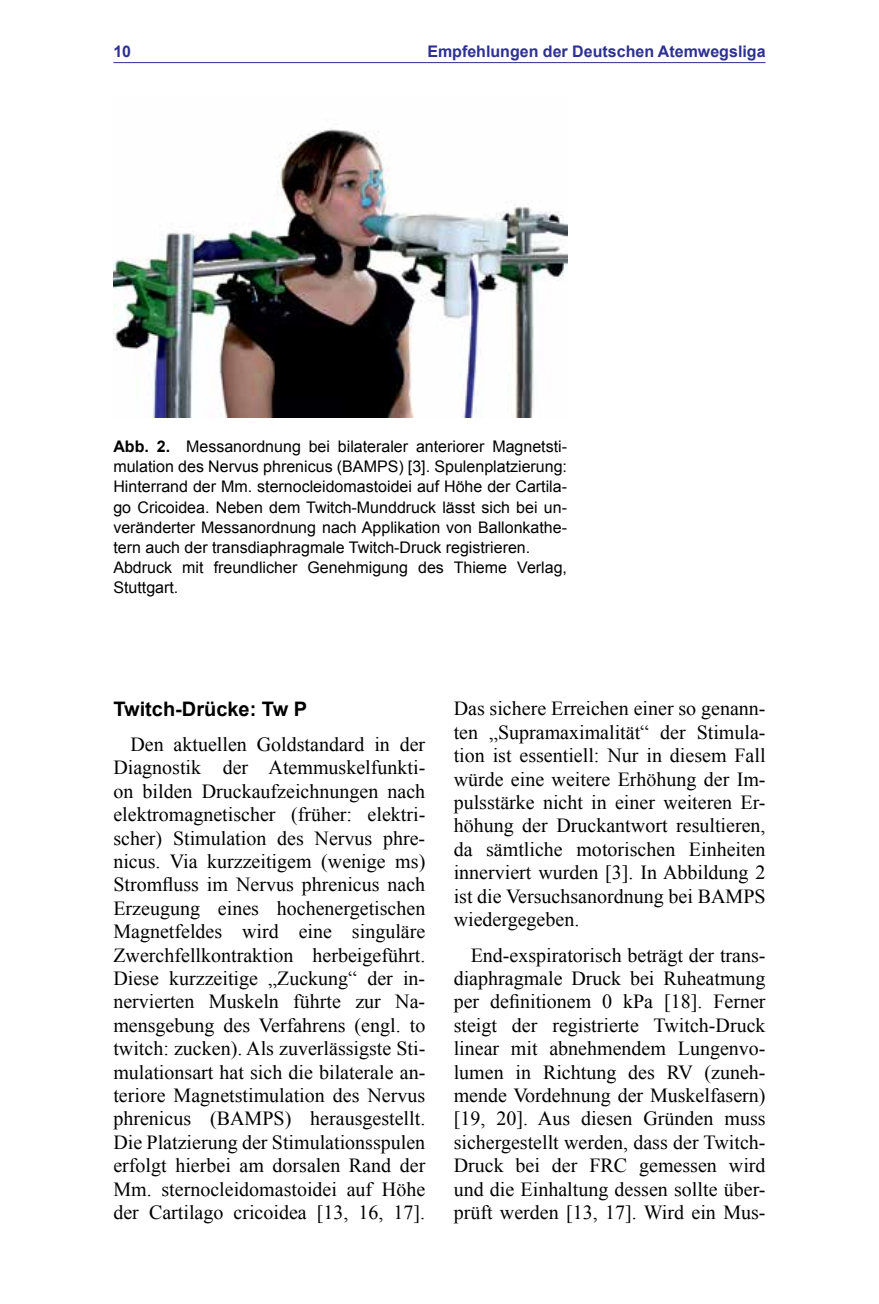
<style>
.page{position:relative;width:879px;height:1304px;background:#fff}
.page>*{position:absolute;margin:0;border:0;box-sizing:border-box;transform-origin:0 0}
.t1{font:20px/23.4px "Times New Roman";color:#000;text-align:justify}
.t2{font:700 20px "Arial";color:#000}
.t3{font:16px/20.2px "Arial";color:#000}
.t4{font:700 16px "Arial";color:#2e3092}
.s1{font-weight:700}
</style>
<div class="page">
<hr style="left:113px;top:62px;width:652px;height:1px;background:#2e3092">
<img style="left:113px;top:128px;width:454px;height:289px">
<p class="t4" style="left:113px;top:40px;width:19px">10</p>
<p class="t4" style="left:427px;top:40px;width:340px">Empfehlungen der Deutschen Atemwegsliga</p>
<p class="t3" style="left:113px;top:436px;width:455px"><span class="s1">Abb. 2.</span> Messanordnung bei bilateraler anteriorer Magnetsti&shy;mulation des Nervus phrenicus (BAMPS) [3]. Spulenplatzierung:<br>Hinterrand der Mm. sternocleidomastoidei auf Höhe der Cartila&shy;go Cricoidea. Neben dem Twitch-Munddruck lässt sich bei un&shy;veränderter Messanordnung nach Applikation von Ballonkathe&shy;tern auch der transdiaphragmale Twitch-Druck registrieren.<br>Abdruck mit freundlicher Genehmigung des Thieme Verlag, Stuttgart.</p>
<p class="t2" style="left:113px;top:696px;width:195px">Twitch-Drücke: Tw P</p>
<p class="t1" style="left:113px;top:732px;width:313px;text-indent:17px">Den aktuellen Goldstandard in der Diagnostik der Atemmuskelfunkti&shy;on bilden Druckaufzeichnungen nach elektromagnetischer (früher: elektri&shy;scher) Stimulation des Nervus phre&shy;nicus. Via kurzzeitigem (wenige ms)<br>Stromfluss im Nervus phrenicus nach Erzeugung eines hochenergetischen Magnetfeldes wird eine singuläre Zwerchfellkontraktion herbeigeführt.<br>Diese kurzzeitige „Zuckung“ der in&shy;nervierten Muskeln führte zur Na&shy;mensgebung des Verfahrens (engl. to twitch: zucken). Als zuverlässigste Sti&shy;mulationsart hat sich die bilaterale an&shy;teriore Magnetstimulation des Nervus phrenicus (BAMPS) herausgestellt.<br>Die Platzierung der Stimulationsspulen erfolgt hierbei am dorsalen Rand der Mm. sternocleidomastoidei auf Höhe der Cartilago cricoidea [13, 16, 17].</p>
<p class="t1" style="left:454px;top:697px;width:313px">Das sichere Erreichen einer so genann&shy;ten „Supramaximalität“ der Stimula&shy;tion ist essentiell: Nur in diesem Fall würde eine weitere Erhöhung der Im&shy;pulsstärke nicht in einer weiteren Er&shy;höhung der Druckantwort resultieren, da sämtliche motorischen Einheiten innerviert wurden [3]. In Abbildung 2 ist die Versuchsanordnung bei BAMPS wiedergegeben.</p>
<p class="t1" style="left:454px;top:943px;width:313px;text-indent:17px">End-exspiratorisch beträgt der trans&shy;diaphragmale Druck bei Ruheatmung per definitionem 0 kPa [18]. Ferner steigt der registrierte Twitch-Druck linear mit abnehmendem Lungenvo&shy;lumen in Richtung des RV (zuneh&shy;mende Vordehnung der Muskelfasern) [19, 20]. Aus diesen Gründen muss sichergestellt werden, dass der Twitch-Druck bei der FRC gemessen wird und die Einhaltung dessen sollte über&shy;prüft werden [13, 17]. Wird ein Mus-</p>
</div>
